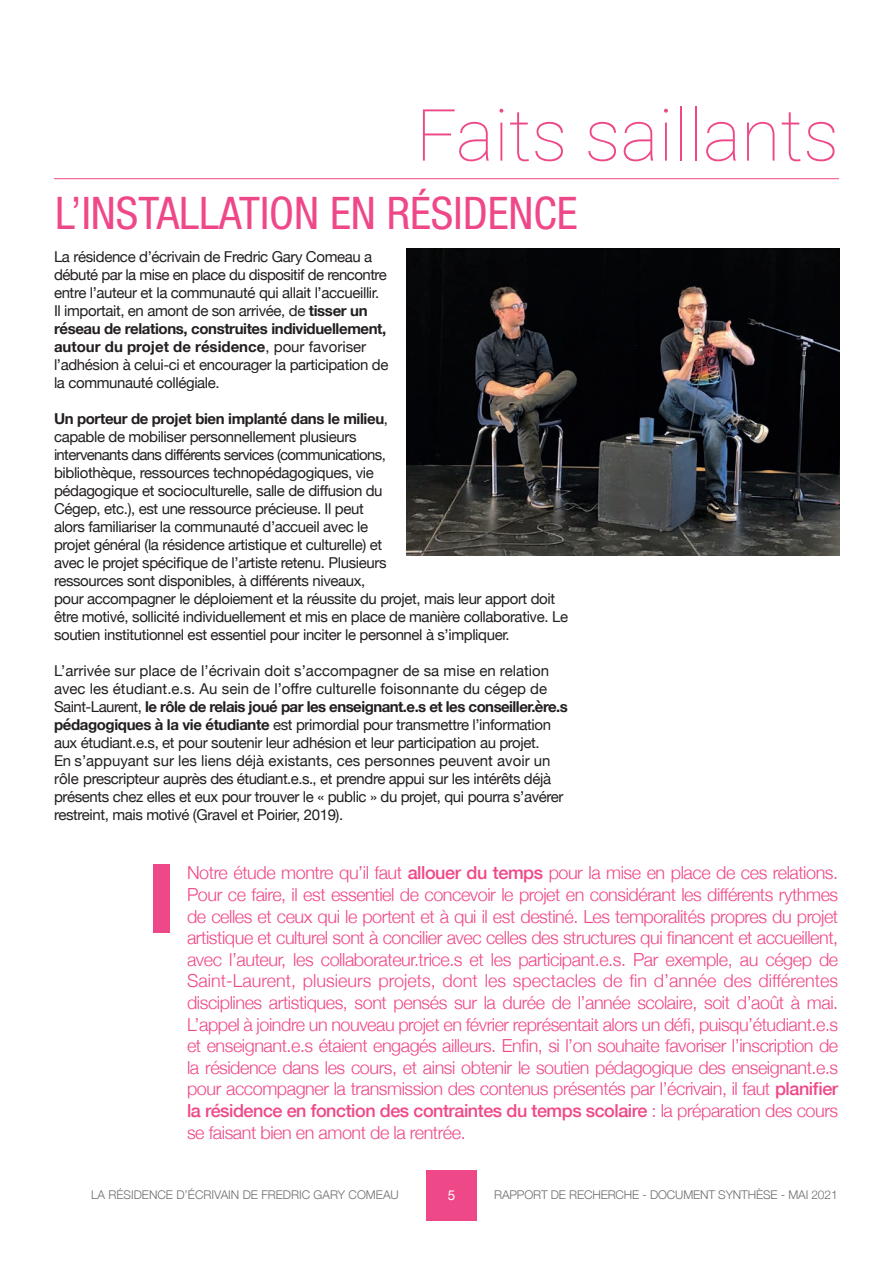
<style>
.page{position:relative;width:893px;height:1263px;background:#fff}
.page>*{position:absolute;margin:0;border:0;box-sizing:border-box;transform-origin:0 0}
.t1{font:100 72px "Roboto";color:#ef4889}
.t2{font:condensed 45px "Helvetica Neue LT Std";color:#ef4889}
.t3{font:300 18px/21.6px "Helvetica Neue";letter-spacing:-.025em;color:#ef4889;text-align:justify}
.t4{font:15px/18px "Helvetica Neue";letter-spacing:-.025em;color:#231f20}
.t5{font:13.5px "Helvetica Neue";color:#fff}
.t6{font:300 12px "Helvetica Neue";letter-spacing:-.01em;color:#6c6d70}
.s1{font-weight:700}
.s2{font-weight:500}
</style>
<div class="page">
<div style="left:426px;top:1170px;width:51px;height:50px;background:#ef4889"></div>
<div style="left:153px;top:864px;width:17px;height:69px;background:#ef4889"></div>
<img style="left:406px;top:248px;width:433px;height:307px">
<hr style="left:54px;top:178px;width:785px;height:1px;background:#ef4889">
<h1 class="t1" style="left:416px;top:85px;width:425px">Faits saillants</h1>
<h2 class="t2" style="left:55px;top:187px;width:524px">L’INSTALLATION EN RÉSIDENCE</h2>
<p class="t4" style="left:54px;top:247px;width:336px">La résidence d’écrivain de Fredric Gary Comeau a débuté par la mise en place du dispositif de rencontre entre l’auteur et la communauté qui allait l’accueillir.<br>Il importait, en amont de son arrivée, de <span class="s1">tisser un réseau de relations, construites individuellement, autour du projet de résidence</span>, pour favoriser l’adhésion à celui-ci et encourager la participation de la communauté collégiale.</p>
<p class="t4" style="left:54px;top:409px;width:516px"><span class="s1">Un porteur de projet bien implanté dans le milieu</span>,<br>capable de mobiliser personnellement plusieurs<br>intervenants dans différents services (communications,<br>bibliothèque, ressources technopédagogiques, vie<br>pédagogique et socioculturelle, salle de diffusion du<br>Cégep, etc.), est une ressource précieuse. Il peut<br>alors familiariser la communauté d’accueil avec le<br>projet général (la résidence artistique et culturelle) et<br>avec le projet spécifique de l’artiste retenu. Plusieurs<br>ressources sont disponibles, à différents niveaux,<br>pour accompagner le déploiement et la réussite du projet, mais leur apport doit être motivé, sollicité individuellement et mis en place de manière collaborative. Le soutien institutionnel est essentiel pour inciter le personnel à s’impliquer.</p>
<p class="t4" style="left:54px;top:661px;width:515px">L’arrivée sur place de l’écrivain doit s’accompagner de sa mise en relation avec les étudiant.e.s. Au sein de l’offre culturelle foisonnante du cégep de Saint-Laurent, <span class="s1">le rôle de relais joué par les enseignant.e.s et les conseiller.ère.s pédagogiques à la vie étudiante</span> est primordial pour transmettre l’information aux étudiant.e.s, et pour soutenir leur adhésion et leur participation au projet.<br>En s’appuyant sur les liens déjà existants, ces personnes peuvent avoir un rôle prescripteur auprès des étudiant.e.s., et prendre appui sur les intérêts déjà présents chez elles et eux pour trouver le « public » du projet, qui pourra s’avérer restreint, mais motivé (Gravel et Poirier, 2019).</p>
<p class="t3" style="left:187px;top:862px;width:653px">Notre étude montre qu’il faut <span class="s2">allouer du temps</span> pour la mise en place de ces relations.<br>Pour ce faire, il est essentiel de concevoir le projet en considérant les différents rythmes de celles et ceux qui le portent et à qui il est destiné. Les temporalités propres du projet artistique et culturel sont à concilier avec celles des structures qui financent et accueillent, avec l’auteur, les collaborateur.trice.s et les participant.e.s. Par exemple, au cégep de Saint-Laurent, plusieurs projets, dont les spectacles de fin d’année des différentes disciplines artistiques, sont pensés sur la durée de l’année scolaire, soit d’août à mai.<br>L’appel à joindre un nouveau projet en février représentait alors un défi, puisqu’étudiant.e.s et enseignant.e.s étaient engagés ailleurs. Enfin, si l’on souhaite favoriser l’inscription de la résidence dans les cours, et ainsi obtenir le soutien pédagogique des enseignant.e.s pour accompagner la transmission des contenus présentés par l’écrivain, il faut <span class="s2">planifier la résidence en fonction des contraintes du temps scolaire</span> : la préparation des cours se faisant bien en amont de la rentrée.</p>
<p class="t6" style="left:91px;top:1187px;width:309px">LA RÉSIDENCE D’ÉCRIVAIN DE FREDRIC GARY COMEAU</p>
<p class="t5" style="left:448px;top:1187px;width:9px">5</p>
<p class="t6" style="left:494px;top:1187px;width:345px">RAPPORT DE RECHERCHE - DOCUMENT SYNTHÈSE - MAI 2021</p>
</div>
